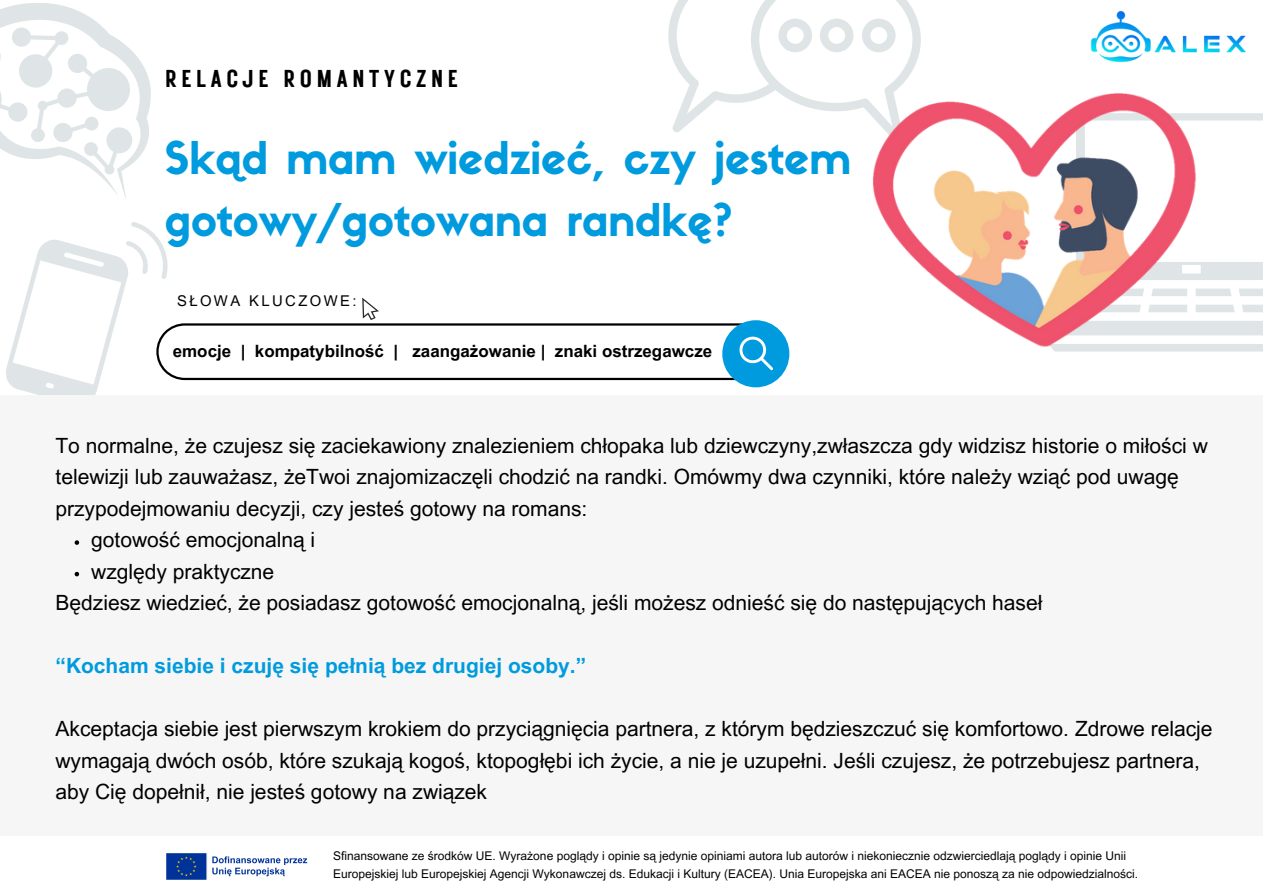
<style>
.page{position:relative;width:1263px;height:894px;background:#fff}
.page>*{position:absolute;margin:0;border:0;box-sizing:border-box;transform-origin:0 0}
.t1{font:44.25px/61.7px "Sifonn Basic";color:#009bde}
.t2{font:24.45px "Rustic Printed";letter-spacing:.17em;color:#000}
.t3{font:21px/31.5px "Arial MT Pro";color:#000}
.t4{font:700 21px "Arial MT Pro";color:#009bde}
.t5{font:700 16.95px "Arial MT Pro";color:#000}
.t6{font:14.85px "Arial MT Pro";letter-spacing:.16em;color:#000}
.t7{font:12px/18px "Arial MT Pro";color:#000}
</style>
<div class="page">
<svg style="left:1212px;top:344px;width:51px;height:7px"></svg>
<svg style="left:1212px;top:288px;width:51px;height:47px"></svg>
<svg style="left:1212px;top:262px;width:51px;height:18px"></svg>
<svg style="left:0;top:3px;width:151px;height:196px"></svg>
<div style="left:0;top:395px;width:1263px;height:440px;background:#f6f6f6"></div>
<svg style="left:668px;top:0;width:252px;height:133px"></svg>
<img style="left:862px;top:70px;width:350px;height:282px">
<img style="left:1060px;top:10px;width:203px;height:135px">
<div style="left:722px;top:320px;width:67px;height:67px;background:#009bde;border-radius:50%"></div>
<svg style="left:6px;top:222px;width:767px;height:173px"></svg>
<svg style="left:75px;top:540px;width:4px;height:4px"></svg>
<svg style="left:75px;top:571px;width:4px;height:5px"></svg>
<img style="left:166px;top:853px;width:142px;height:27px">
<h6 class="t2" style="left:165px;top:62px;width:295px">RELACJE ROMANTYCZNE</h6>
<h1 class="t1" style="left:165px;top:132px;width:688px">Skąd mam wiedzieć, czy jestem gotowy/gotowana randkę?</h1>
<p class="t6" style="left:177px;top:295px;width:181px">SŁOWA KLUCZOWE:</p>
<p class="t5" style="left:173px;top:345px;width:541px">emocje | kompatybilność | zaangażowanie | znaki ostrzegawcze</p>
<p class="t3" style="left:56px;top:432px;width:1154px">To normalne, że czujesz się zaciekawiony znalezieniem chłopaka lub dziewczyny,zwłaszcza gdy widzisz historie o miłości w telewizji lub zauważasz, żeTwoi znajomizaczęli chodzić na randki. Omówmy dwa czynniki, które należy wziąć pod uwagę przypodejmowaniu decyzji, czy jesteś gotowy na romans:</p>
<p class="t3" style="left:91px;top:526px;width:225px">gotowość emocjonalną i</p>
<p class="t3" style="left:91px;top:558px;width:185px">względy praktyczne</p>
<h2 class="t3" style="left:56px;top:589px;width:988px">Będziesz wiedzieć, że posiadasz gotowość emocjonalną, jeśli możesz odnieść się do następujących haseł</h2>
<p class="t4" style="left:56px;top:657px;width:532px">“Kocham siebie i czuję się pełnią bez drugiej osoby.”</p>
<p class="t3" style="left:56px;top:715px;width:1159px">Akceptacja siebie jest pierwszym krokiem do przyciągnięcia partnera, z którym będzieszczuć się komfortowo. Zdrowe relacje wymagają dwóch osób, które szukają kogoś, ktopogłębi ich życie, a nie je uzupełni. Jeśli czujesz, że potrzebujesz partnera, aby Cię dopełnił, nie jesteś gotowy na związek</p>
<h5 class="t7" style="left:333px;top:847px;width:806px">Sfinansowane ze środków UE. Wyrażone poglądy i opinie są jedynie opiniami autora lub autorów i niekoniecznie odzwierciedlają poglądy i opinie Unii<br>Europejskiej lub Europejskiej Agencji Wykonawczej ds. Edukacji i Kultury (EACEA). Unia Europejska ani EACEA nie ponoszą za nie odpowiedzialności.</h5>
</div>
